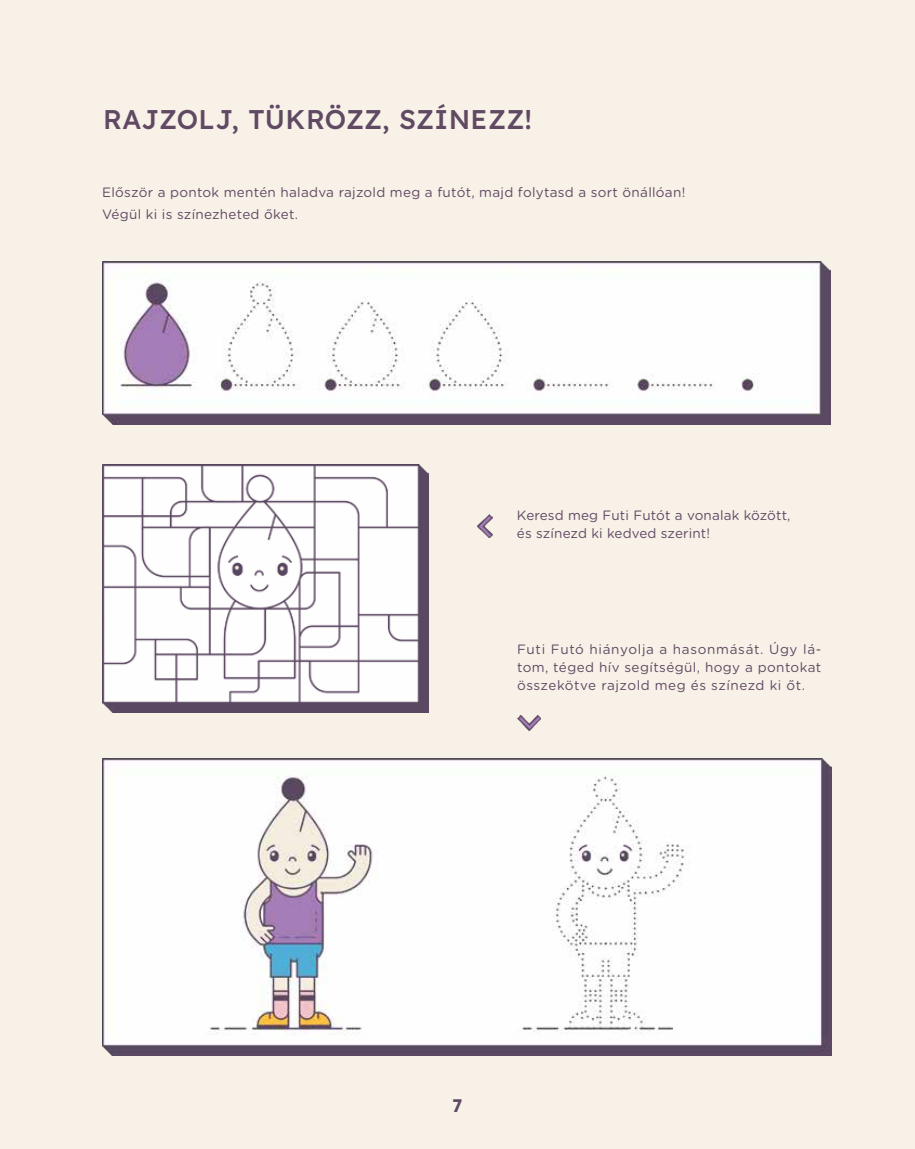
<style>
.page{position:relative;width:915px;height:1149px;background:#fff}
.page>*{position:absolute;margin:0;border:0;box-sizing:border-box;transform-origin:0 0}
.t1{font:27px "Lexend";letter-spacing:.01em;color:#604963}
.t2{font:18px "Lexend";color:#604963}
.t3{font:13.5px/18px "Gotham Rounded";letter-spacing:.02em;color:#604963}
</style>
<div class="page">
<div style="left:0;top:0;width:914px;height:1148px;background:#f7f1e7"></div>
<img style="left:102px;top:261px;width:728px;height:163px">
<img style="left:102px;top:465px;width:326px;height:247px">
<img style="left:102px;top:758px;width:728px;height:296px">
<img style="left:477px;top:514px;width:15px;height:23px">
<img style="left:517px;top:715px;width:23px;height:15px">
<h1 class="t1" style="left:103px;top:100px;width:430px">RAJZOLJ, TÜKRÖZZ, SZÍNEZZ!</h1>
<p class="t3" style="left:102px;top:180px;width:584px;line-height:22.5px">Először a pontok mentén haladva rajzold meg a futót, majd folytasd a sort önállóan!<br>Végül ki is színezheted őket.</p>
<p class="t3" style="left:517px;top:505px;width:275px">Keresd meg Futi Futót a vonalak között, és színezd ki kedved szerint!</p>
<p class="t3" style="left:517px;top:639px;width:306px;text-align:justify">Futi Futó hiányolja a hasonmását. Úgy lá - tom, téged hív segítségül, hogy a pontokat összekötve rajzold meg és színezd ki őt.</p>
<h2 class="t2" style="left:452px;top:1092px;width:11px">7</h2>
</div>
